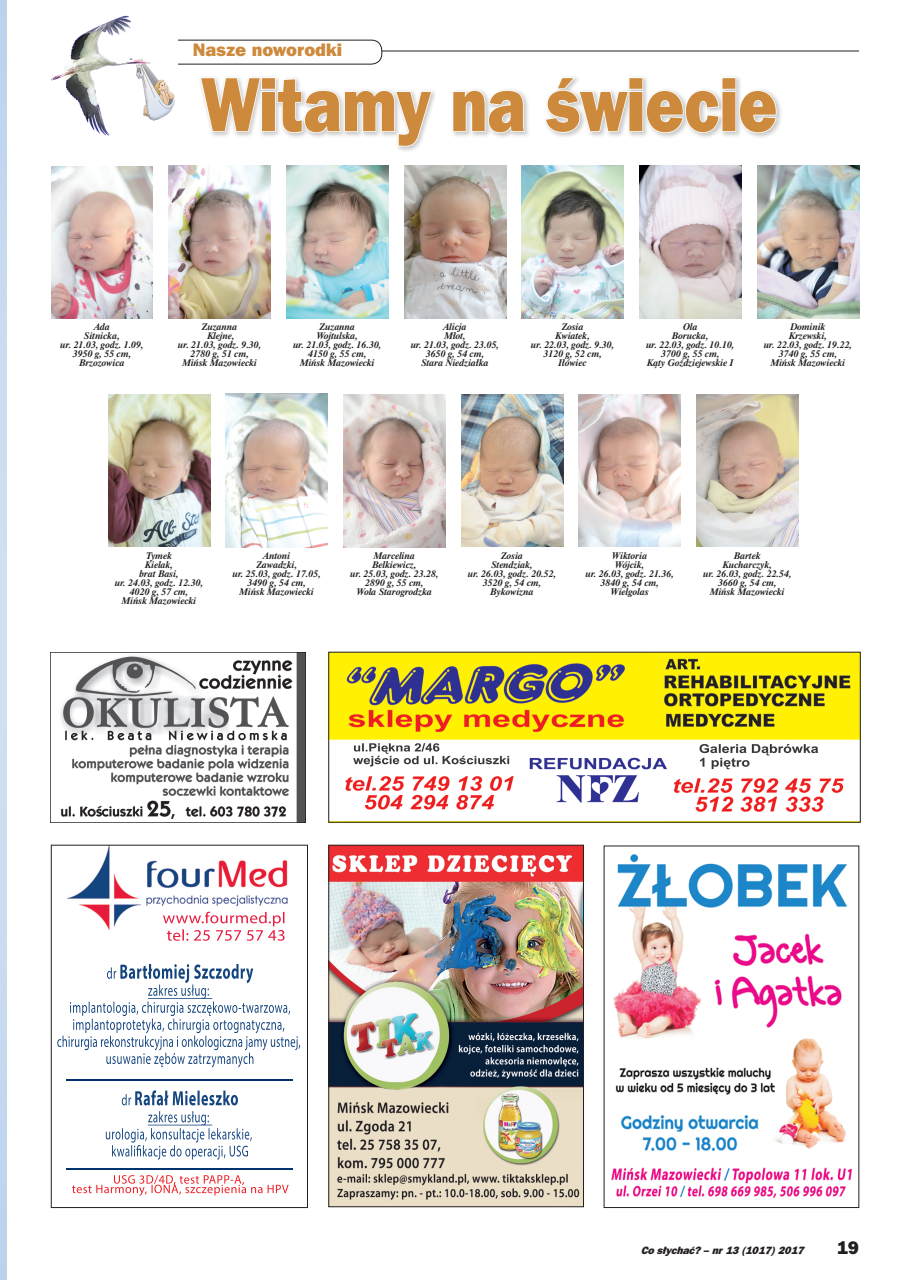
<style>
.page{position:relative;width:910px;height:1280px;background:#fff}
.page>*{position:absolute;margin:0;border:0;box-sizing:border-box;transform-origin:0 0}
.t1{font:76.2px "Frnk Goth ITC Hv PL";color:#ce8a3c;scale:.83 1}
.t2{font:18px "Frnk Goth ITC Hv PL";color:#ce8a3c}
.t3{font:18px "Frnk Goth ITC Hv PL";color:#231f20}
.t4{font:italic 10.5px "Frnk Goth ITC Hv PL";color:#231f20}
.t5{font:italic 700 9px/9px "Dutch 801 Rm PL";color:#231f20;text-align:center}
</style>
<div class="page">
<div style="left:0;top:0;width:7px;height:1280px;background:#c8dbf1"></div>
<img style="left:611px;top:854px;width:241px;height:345px">
<hr style="left:242px;top:51px;width:617px;height:1px;background:#231f20">
<div style="left:75px;top:40px;width:307px;height:24px;background:#fff;border-radius:10px"></div>
<div style="left:75px;top:40px;width:307px;height:24px;border:1px solid #231f20;border-radius:10px"></div>
<img style="left:51px;top:15px;width:127px;height:121px">
<svg style="left:200px;top:77px;width:233px;height:70px"></svg>
<svg style="left:453px;top:89px;width:73px;height:45px"></svg>
<svg style="left:546px;top:77px;width:232px;height:57px"></svg>
<img style="left:639px;top:166px;width:102px;height:153px">
<img style="left:522px;top:166px;width:102px;height:153px">
<img style="left:757px;top:166px;width:102px;height:153px">
<img style="left:169px;top:166px;width:102px;height:153px">
<img style="left:286px;top:166px;width:102px;height:153px">
<img style="left:108px;top:394px;width:102px;height:153px">
<img style="left:226px;top:394px;width:102px;height:153px">
<img style="left:579px;top:394px;width:102px;height:153px">
<img style="left:696px;top:394px;width:102px;height:153px">
<img style="left:461px;top:394px;width:102px;height:153px">
<img style="left:344px;top:395px;width:101px;height:152px">
<img style="left:331px;top:847px;width:251px;height:358px">
<div style="left:329px;top:845px;width:255px;height:362px;border:1px solid #231f20"></div>
<img style="left:404px;top:166px;width:102px;height:153px">
<img style="left:51px;top:166px;width:102px;height:153px">
<img style="left:50px;top:652px;width:255px;height:170px">
<img style="left:57px;top:847px;width:244px;height:349px">
<img style="left:107px;top:964px;width:138px;height:15px">
<img style="left:148px;top:984px;width:64px;height:15px">
<img style="left:70px;top:1001px;width:153px;height:15px">
<img style="left:224px;top:1003px;width:66px;height:12px">
<img style="left:73px;top:1019px;width:208px;height:14px">
<img style="left:63px;top:1036px;width:143px;height:11px">
<img style="left:220px;top:1036px;width:78px;height:11px">
<img style="left:143px;top:1053px;width:110px;height:11px">
<img style="left:122px;top:1090px;width:116px;height:15px">
<img style="left:148px;top:1111px;width:64px;height:14px">
<img style="left:106px;top:1131px;width:15px;height:8px">
<img style="left:122px;top:1128px;width:127px;height:11px">
<img style="left:112px;top:1145px;width:136px;height:11px">
<img style="left:66px;top:1079px;width:227px;height:1px">
<img style="left:66px;top:1168px;width:227px;height:1px">
<div style="left:51px;top:845px;width:257px;height:363px;border:1px solid #231f20"></div>
<img style="left:331px;top:654px;width:527px;height:158px">
<h2 class="t2" style="left:193px;top:38px;width:151px">Nasze noworodki</h2>
<h1 class="t1" style="left:202px;top:56px;width:695px">Witamy na świecie</h1>
<p class="t5" style="left:60px;top:322px;width:85px">Ada<br>Sitnicka,<br>ur. 21.03, godz. 1.09,<br>3950 g, 55 cm,<br>Brzozowica</p>
<p class="t5" style="left:293px;top:322px;width:90px">Zuzanna<br>Wojtulska,<br>ur. 21.03, godz. 16.30,<br>4150 g, 55 cm,<br>Mińsk Mazowiecki</p>
<p class="t5" style="left:411px;top:322px;width:90px">Alicja<br>Młot,<br>ur. 21.03, godz. 23.05,<br>3650 g, 54 cm,<br>Stara Niedziałka</p>
<p class="t5" style="left:531px;top:322px;width:85px">Zosia<br>Kwiatek,<br>ur. 22.03, godz. 9.30,<br>3120 g, 52 cm,<br>Iłówiec</p>
<p class="t5" style="left:764px;top:322px;width:90px">Dominik<br>Krzewski,<br>ur. 22.03, godz. 19.22,<br>3740 g, 55 cm,<br>Mińsk Mazowiecki</p>
<p class="t5" style="left:646px;top:322px;width:90px">Ola<br>Borucka,<br>ur. 22.03, godz. 10.10,<br>3700 g, 55 cm,<br>Kąty Goździejewskie I</p>
<p class="t5" style="left:178px;top:322px;width:85px">Zuzanna<br>Klejne,<br>ur. 21.03, godz. 9.30,<br>2780 g, 51 cm,<br>Mińsk Mazowiecki</p>
<p class="t5" style="left:115px;top:551px;width:90px">Tymek<br>Kielak,<br>brat Basi,<br>ur. 24.03, godz. 12.30,<br>4020 g, 57 cm,<br>Mińsk Mazowiecki</p>
<p class="t5" style="left:233px;top:551px;width:90px">Antoni<br>Zawadzki,<br>ur. 25.03, godz. 17.05,<br>3490 g, 54 cm,<br>Mińsk Mazowiecki</p>
<p class="t5" style="left:350px;top:551px;width:90px">Marcelina<br>Belkiewicz,<br>ur. 25.03, godz. 23.28,<br>2890 g, 55 cm,<br>Wola Starogrodzka</p>
<p class="t5" style="left:468px;top:551px;width:90px">Zosia<br>Stendziak,<br>ur. 26.03, godz. 20.52,<br>3520 g, 54 cm,<br>Bykowizna</p>
<p class="t5" style="left:586px;top:551px;width:90px">Wiktoria<br>Wójcik,<br>ur. 26.03, godz. 21.36,<br>3840 g, 54 cm,<br>Wielgolas</p>
<p class="t5" style="left:703px;top:551px;width:90px">Bartek<br>Kucharczyk,<br>ur. 26.03, godz. 22.54,<br>3660 g, 54 cm,<br>Mińsk Mazowiecki</p>
<p class="t4" style="left:641px;top:1243px;width:168px">Cosłychać?–nr13 (1017)2017</p>
<h2 class="t3" style="left:837px;top:1236px;width:24px">19</h2>
</div>
